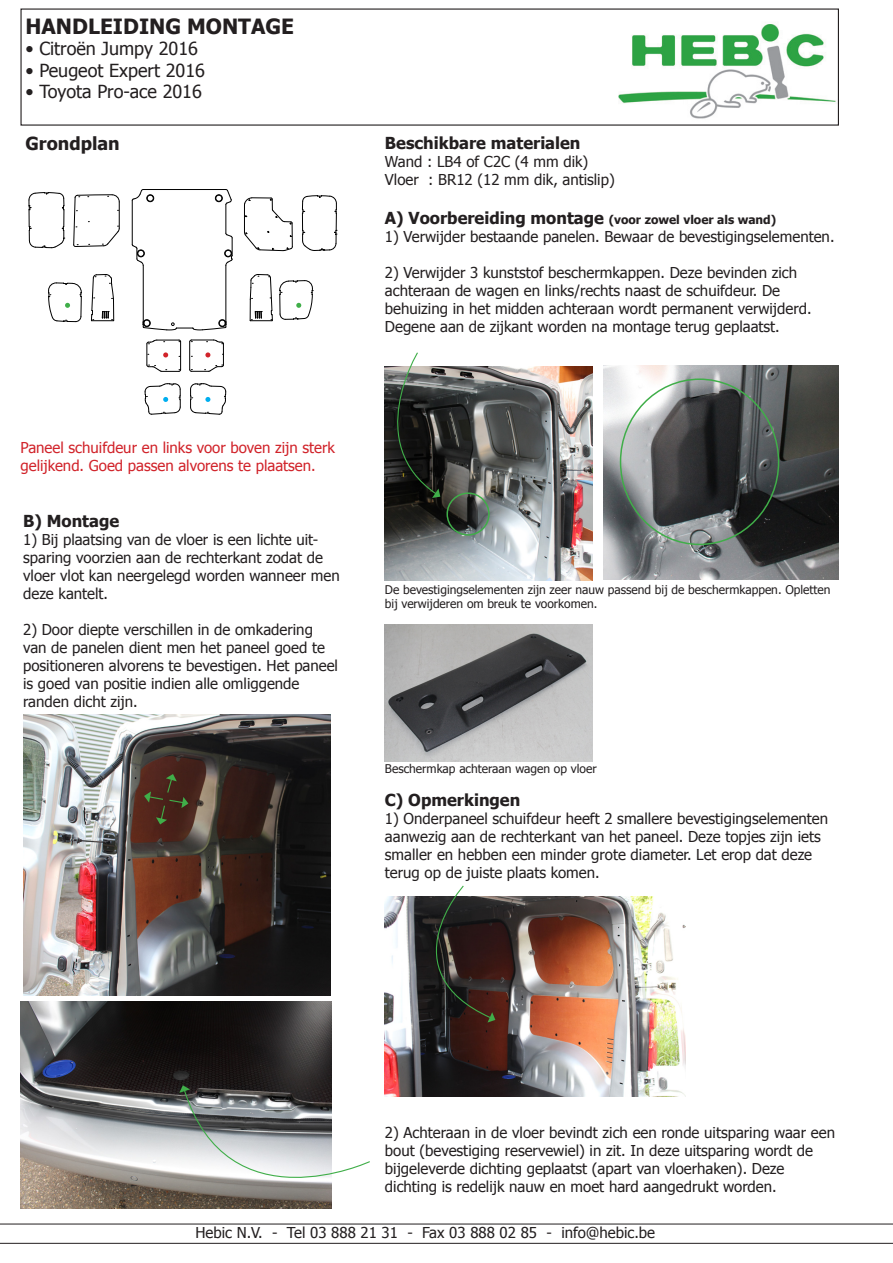
<style>
.page{position:relative;width:893px;height:1263px;background:#fff}
.page>*{position:absolute;margin:0;border:0;box-sizing:border-box;transform-origin:0 0}
.t1{font:700 21px "Tahoma";color:#231f20}
.t2{font:18px "Tahoma";color:#231f20}
.t3{font:700 18px "Tahoma";color:#231f20}
.t4{font:700 16.5px "Tahoma";color:#231f20}
.t5{font:15px/18px "Tahoma";color:#231f20}
.t6{font:15px/18px "Tahoma";color:#d1232a}
.t7{font:12px/14.4px "Tahoma";color:#231f20}
.t8{font:700 12px "Tahoma";color:#231f20}
.s1{font-size:16.5px}
</style>
<div class="page">
<svg style="left:91px;top:274px;width:23px;height:47px"></svg>
<svg style="left:250px;top:274px;width:23px;height:47px"></svg>
<svg style="left:302px;top:195px;width:35px;height:56px"></svg>
<svg style="left:29px;top:192px;width:36px;height:56px"></svg>
<svg style="left:244px;top:197px;width:49px;height:54px"></svg>
<svg style="left:73px;top:194px;width:47px;height:53px"></svg>
<div style="left:147px;top:195px;width:7px;height:7px;border:1px solid #000;border-radius:50%"></div>
<div style="left:215px;top:195px;width:7px;height:7px;border:1px solid #000;border-radius:50%"></div>
<div style="left:138px;top:250px;width:6px;height:7px;border:1px solid #000;border-radius:50%"></div>
<hr style="left:143px;top:265px;width:1px;height:62px;background:#000">
<hr style="left:132px;top:200px;width:1px;height:44px;background:#000">
<hr style="left:143px;top:189px;width:83px;height:1px;background:#000">
<hr style="left:226px;top:265px;width:1px;height:62px;background:#000">
<svg style="left:132px;top:244px;width:11px;height:22px"></svg>
<svg style="left:132px;top:189px;width:21px;height:12px"></svg>
<svg style="left:216px;top:189px;width:17px;height:77px"></svg>
<svg style="left:143px;top:319px;width:84px;height:11px"></svg>
<img style="left:618px;top:24px;width:218px;height:95px">
<img style="left:603px;top:366px;width:236px;height:214px">
<img style="left:385px;top:366px;width:207px;height:214px">
<img style="left:20px;top:1002px;width:311px;height:207px">
<img style="left:385px;top:896px;width:300px;height:200px">
<svg style="left:146px;top:340px;width:35px;height:32px"></svg>
<svg style="left:48px;top:282px;width:34px;height:40px"></svg>
<svg style="left:145px;top:383px;width:36px;height:31px"></svg>
<svg style="left:189px;top:340px;width:35px;height:32px"></svg>
<svg style="left:279px;top:280px;width:34px;height:40px"></svg>
<svg style="left:190px;top:383px;width:36px;height:31px"></svg>
<div style="left:446px;top:492px;width:44px;height:44px;border:2px solid #40ae49;border-radius:50%"></div>
<svg style="left:384px;top:352px;width:56px;height:146px;background:#434542"></svg>
<svg style="left:387px;top:885px;width:108px;height:137px"></svg>
<img style="left:23px;top:715px;width:307px;height:280px">
<svg style="left:144px;top:774px;width:44px;height:50px;background:#4a2f1e"></svg>
<hr style="left:0;top:1224px;width:893px;height:1px;background:#231f20">
<hr style="left:0;top:1243px;width:893px;height:1px;background:#231f20">
<img style="left:385px;top:624px;width:207px;height:137px">
<svg style="left:179px;top:1085px;width:192px;height:140px"></svg>
<p class="t1" style="left:26px;top:11px;width:270px">HANDLEIDING MONTAGE</p>
<p class="t2" style="left:26px;top:37px;width:174px">• Citroën Jumpy 2016</p>
<p class="t2" style="left:26px;top:58px;width:181px">• Peugeot Expert 2016</p>
<p class="t2" style="left:26px;top:80px;width:178px">• Toyota Pro-ace 2016</p>
<p class="t3" style="left:26px;top:131px;width:96px">Grondplan</p>
<p class="t4" style="left:385px;top:131px;width:197px">Beschikbare materialen</p>
<p class="t5" style="left:385px;top:152px;width:205px">Wand : LB4 of C2C (4 mm dik)</p>
<p class="t5" style="left:385px;top:170px;width:231px">Vloer : BR12 (12 mm dik, antislip)</p>
<p class="t8" style="left:385px;top:212px;width:393px"><span class="s1">A) Voorbereiding montage</span> (voor zowel vloer als wand)</p>
<p class="t5" style="left:385px;top:227px;width:451px">1) Verwijder bestaande panelen. Bewaar de bevestigingselementen.</p>
<p class="t5" style="left:385px;top:263px;width:428px">2) Verwijder 3 kunststof beschermkappen. Deze bevinden zich achteraan de wagen en links/rechts naast de schuifdeur. De behuizing in het midden achteraan wordt permanent verwijderd.<br>Degene aan de zijkant worden na montage terug geplaatst.</p>
<p class="t6" style="left:20px;top:438px;width:316px">Paneel schuifdeur en links voor boven zijn sterk gelijkend. Goed passen alvorens te plaatsen.</p>
<p class="t4" style="left:23px;top:509px;width:98px">B) Montage</p>
<p class="t5" style="left:23px;top:530px;width:318px">1) Bij plaatsing van de vloer is een lichte uit&shy;sparing voorzien aan de rechterkant zodat de vloer vlot kan neergelegd worden wanneer men deze kantelt.</p>
<p class="t5" style="left:23px;top:620px;width:316px">2) Door diepte verschillen in de omkadering van de panelen dient men het paneel goed te positioneren alvorens te bevestigen. Het paneel is goed van positie indien alle omliggende randen dicht zijn.</p>
<p class="t7" style="left:385px;top:581px;width:447px">De bevestigingselementen zijn zeer nauw passend bij de beschermkappen. Opletten bij verwijderen om breuk te voorkomen.</p>
<p class="t7" style="left:385px;top:761px;width:213px">Beschermkap achteraan wagen op vloer</p>
<p class="t4" style="left:385px;top:788px;width:137px">C) Opmerkingen</p>
<p class="t5" style="left:385px;top:809px;width:445px">1) Onderpaneel schuifdeur heeft 2 smallere bevestigingselementen aanwezig aan de rechterkant van het paneel. Deze topjes zijn iets smaller en hebben een minder grote diameter. Let erop dat deze terug op de juiste plaats komen.</p>
<p class="t5" style="left:385px;top:1123px;width:452px">2) Achteraan in de vloer bevindt zich een ronde uitsparing waar een bout (bevestiging reservewiel) in zit. In deze uitsparing wordt de</p>
<p class="t5" style="left:385px;top:1159px;width:401px">bijgeleverde dichting geplaatst (apart van vloerhaken). Deze dichting is redelijk nauw en moet hard aangedrukt worden.</p>
<p class="t5" style="left:195px;top:1223px;width:461px">Hebic N.V. - Tel 03 888 21 31 - Fax 03 888 02 85 - info@hebic.be</p>
</div>
